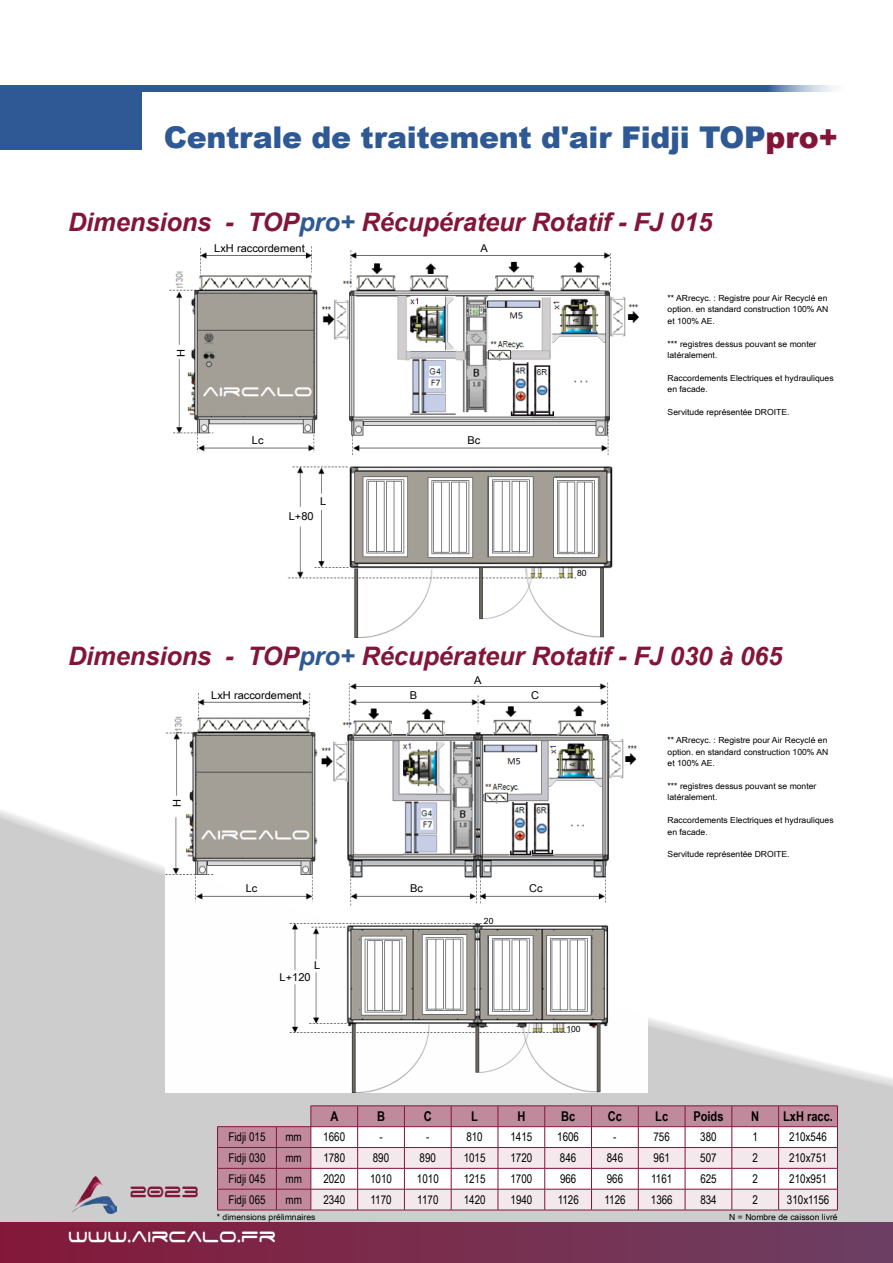
<style>
.page{position:relative;width:893px;height:1263px;background:#fff}
.page>*{position:absolute;margin:0;border:0;box-sizing:border-box;transform-origin:0 0}
.t1{font:900 30px "Arial";letter-spacing:-.01em;color:#2e5994}
.t2{font:italic 700 25.5px "Arial";letter-spacing:-.005em;color:#831538}
.t3{font:24.3px "Space Age";color:#fff;scale:.8 1}
.t4{font:24.3px "Space Age";color:#831538;scale:.8 1}
.t5{font:700 13.5px "Arial Narrow";color:#000}
.t6{font:12px "Arial Narrow";color:#000}
.t7{font:10.8px "Arial Narrow";color:#000;scale:1.25 1}
.t8{font:8.4px/11.4px "Arial Narrow";color:#000;scale:1.25 1}
.s1{color:#831538}
.s2{color:#2e5994}
</style>
<div class="page">
<div style="left:0;top:798px;width:893px;height:465px;background:#fff;opacity:.75"></div>
<div style="left:0;top:1033px;width:893px;height:230px;background:#000;opacity:.5"></div>
<div style="left:0;top:1222px;width:893px;height:41px;background:linear-gradient(to right,#841939,#6d4063)"></div>
<div style="left:0;top:85px;width:853px;height:6px;background:#2e5994"></div>
<div style="left:0;top:86px;width:142px;height:64px;background:#2e5994"></div>
<img style="left:71px;top:1177px;width:45px;height:36px">
<img style="left:170px;top:247px;width:468px;height:391px">
<img style="left:166px;top:682px;width:481px;height:411px">
<svg style="left:217px;top:1106px;width:94px;height:104px;background:#c296a4"></svg>
<hr style="left:217px;top:1126px;width:59px;height:1px;background:#831538">
<hr style="left:276px;top:1126px;width:35px;height:1px;background:#831538">
<hr style="left:217px;top:1147px;width:59px;height:1px;background:#831538">
<hr style="left:276px;top:1147px;width:35px;height:1px;background:#831538">
<hr style="left:217px;top:1168px;width:59px;height:1px;background:#831538">
<hr style="left:276px;top:1168px;width:35px;height:1px;background:#831538">
<hr style="left:217px;top:1189px;width:59px;height:1px;background:#831538">
<svg style="left:217px;top:1127px;width:1px;height:83px"></svg>
<hr style="left:276px;top:1189px;width:35px;height:1px;background:#831538">
<svg style="left:276px;top:1127px;width:1px;height:83px"></svg>
<hr style="left:217px;top:1210px;width:59px;height:1px;background:#831538">
<hr style="left:276px;top:1210px;width:35px;height:1px;background:#831538">
<hr style="left:311px;top:1210px;width:47px;height:1px;background:#831538">
<hr style="left:358px;top:1210px;width:46px;height:1px;background:#831538">
<hr style="left:404px;top:1210px;width:47px;height:1px;background:#831538">
<hr style="left:451px;top:1210px;width:47px;height:1px;background:#831538">
<hr style="left:498px;top:1210px;width:47px;height:1px;background:#831538">
<hr style="left:545px;top:1210px;width:46px;height:1px;background:#831538">
<hr style="left:591px;top:1210px;width:47px;height:1px;background:#831538">
<hr style="left:638px;top:1210px;width:47px;height:1px;background:#831538">
<hr style="left:685px;top:1210px;width:47px;height:1px;background:#831538">
<hr style="left:732px;top:1210px;width:47px;height:1px;background:#831538">
<hr style="left:779px;top:1210px;width:59px;height:1px;background:#831538">
<hr style="left:311px;top:1105px;width:47px;height:1px;background:#831538">
<hr style="left:358px;top:1105px;width:46px;height:1px;background:#831538">
<hr style="left:404px;top:1105px;width:47px;height:1px;background:#831538">
<hr style="left:451px;top:1105px;width:47px;height:1px;background:#831538">
<hr style="left:498px;top:1105px;width:47px;height:1px;background:#831538">
<hr style="left:545px;top:1105px;width:46px;height:1px;background:#831538">
<hr style="left:591px;top:1105px;width:47px;height:1px;background:#831538">
<hr style="left:638px;top:1105px;width:47px;height:1px;background:#831538">
<hr style="left:685px;top:1105px;width:47px;height:1px;background:#831538">
<hr style="left:732px;top:1105px;width:47px;height:1px;background:#831538">
<hr style="left:779px;top:1105px;width:59px;height:1px;background:#831538">
<svg style="left:311px;top:1106px;width:527px;height:104px"></svg>
<h1 class="t1" style="left:164px;top:116px;width:676px">Centrale de traitement d'air Fidji TOP<span class="s1">pro+</span></h1>
<h2 class="t2" style="left:68px;top:205px;width:646px">Dimensions - TOP<span class="s2">pro+</span> Récupérateur Rotatif - FJ 015</h2>
<p class="t7" style="left:214px;top:241px;width:74px">LxH raccordement</p>
<p class="t7" style="left:480px;top:241px;width:7px">A</p>
<p class="t7" style="left:173px;top:357px;width:8px;rotate:-90deg">H</p>
<p class="t7" style="left:252px;top:433px;width:11px">Lc</p>
<p class="t7" style="left:467px;top:433px;width:12px">Bc</p>
<p class="t7" style="left:320px;top:493px;width:6px">L</p>
<p class="t7" style="left:289px;top:508px;width:21px">L+80</p>
<p class="t8" style="left:577px;top:567px;width:9px">80</p>
<p class="t8" style="left:668px;top:292px;width:130px">** ARrecyc. : Registre pour Air Recyclé en option. en standard construction 100% AN et 100% AE.</p>
<p class="t8" style="left:668px;top:338px;width:121px">*** registres dessus pouvant se monter latéralement.</p>
<p class="t8" style="left:668px;top:372px;width:134px">Raccordements Electriques et hydrauliques en facade.</p>
<p class="t8" style="left:668px;top:406px;width:99px">Servitude représentée DROITE.</p>
<h2 class="t2" style="left:68px;top:639px;width:716px">Dimensions - TOP<span class="s2">pro+</span> Récupérateur Rotatif - FJ 030 à 065</h2>
<p class="t7" style="left:474px;top:672px;width:7px">A</p>
<p class="t7" style="left:211px;top:687px;width:74px">LxH raccordement</p>
<p class="t7" style="left:410px;top:687px;width:7px">B</p>
<p class="t7" style="left:531px;top:687px;width:8px">C</p>
<p class="t7" style="left:169px;top:807px;width:8px;rotate:-90deg">H</p>
<p class="t7" style="left:246px;top:880px;width:11px">Lc</p>
<p class="t7" style="left:410px;top:880px;width:12px">Bc</p>
<p class="t7" style="left:529px;top:880px;width:12px">Cc</p>
<p class="t8" style="left:484px;top:915px;width:9px">20</p>
<p class="t7" style="left:314px;top:957px;width:6px">L</p>
<p class="t7" style="left:280px;top:969px;width:26px">L+120</p>
<p class="t8" style="left:566px;top:1023px;width:13px">100</p>
<p class="t8" style="left:668px;top:734px;width:130px">** ARrecyc. : Registre pour Air Recyclé en option. en standard construction 100% AN et 100% AE.</p>
<p class="t8" style="left:668px;top:780px;width:121px">*** registres dessus pouvant se monter latéralement.</p>
<p class="t8" style="left:668px;top:814px;width:134px">Raccordements Electriques et hydrauliques en facade.</p>
<p class="t8" style="left:668px;top:848px;width:99px">Servitude représentée DROITE.</p>
<h3 class="t5" style="left:330px;top:1106px;width:9px">A</h3>
<h3 class="t5" style="left:377px;top:1106px;width:9px">B</h3>
<h3 class="t5" style="left:424px;top:1106px;width:9px">C</h3>
<h3 class="t5" style="left:471px;top:1106px;width:8px">L</h3>
<h3 class="t5" style="left:517px;top:1106px;width:9px">H</h3>
<h3 class="t5" style="left:561px;top:1106px;width:16px">Bc</h3>
<h3 class="t5" style="left:608px;top:1106px;width:16px">Cc</h3>
<h3 class="t5" style="left:655px;top:1106px;width:14px">Lc</h3>
<h3 class="t5" style="left:693px;top:1106px;width:32px">Poids</h3>
<h3 class="t5" style="left:751px;top:1106px;width:9px">N</h3>
<h3 class="t5" style="left:783px;top:1106px;width:51px">LxH racc.</h3>
<h3 class="t6" style="left:228px;top:1128px;width:39px">Fidji 015</h3>
<h3 class="t6" style="left:285px;top:1128px;width:18px">mm</h3>
<h3 class="t6" style="left:323px;top:1128px;width:23px">1660</h3>
<h3 class="t6" style="left:379px;top:1128px;width:5px">-</h3>
<h3 class="t6" style="left:426px;top:1128px;width:5px">-</h3>
<h3 class="t6" style="left:466px;top:1128px;width:18px">810</h3>
<h3 class="t6" style="left:510px;top:1128px;width:23px">1415</h3>
<h3 class="t6" style="left:557px;top:1128px;width:23px">1606</h3>
<h3 class="t6" style="left:613px;top:1128px;width:5px">-</h3>
<h3 class="t6" style="left:653px;top:1128px;width:18px">756</h3>
<h3 class="t6" style="left:700px;top:1128px;width:18px">380</h3>
<h3 class="t6" style="left:752px;top:1128px;width:7px">1</h3>
<h3 class="t6" style="left:789px;top:1128px;width:39px">210x546</h3>
<h3 class="t6" style="left:228px;top:1149px;width:39px">Fidji 030</h3>
<h3 class="t6" style="left:285px;top:1149px;width:18px">mm</h3>
<h3 class="t6" style="left:323px;top:1149px;width:23px">1780</h3>
<h3 class="t6" style="left:373px;top:1149px;width:18px">890</h3>
<h3 class="t6" style="left:420px;top:1149px;width:18px">890</h3>
<h3 class="t6" style="left:464px;top:1149px;width:23px">1015</h3>
<h3 class="t6" style="left:510px;top:1149px;width:23px">1720</h3>
<h3 class="t6" style="left:560px;top:1149px;width:18px">846</h3>
<h3 class="t6" style="left:607px;top:1149px;width:18px">846</h3>
<h3 class="t6" style="left:653px;top:1149px;width:18px">961</h3>
<h3 class="t6" style="left:700px;top:1149px;width:18px">507</h3>
<h3 class="t6" style="left:752px;top:1149px;width:7px">2</h3>
<h3 class="t6" style="left:789px;top:1149px;width:39px">210x751</h3>
<h3 class="t6" style="left:228px;top:1170px;width:39px">Fidji 045</h3>
<h3 class="t6" style="left:285px;top:1170px;width:18px">mm</h3>
<h3 class="t6" style="left:323px;top:1170px;width:23px">2020</h3>
<h3 class="t6" style="left:370px;top:1170px;width:23px">1010</h3>
<h3 class="t6" style="left:417px;top:1170px;width:23px">1010</h3>
<h3 class="t6" style="left:464px;top:1170px;width:23px">1215</h3>
<h3 class="t6" style="left:510px;top:1170px;width:23px">1700</h3>
<h3 class="t6" style="left:560px;top:1170px;width:18px">966</h3>
<h3 class="t6" style="left:607px;top:1170px;width:18px">966</h3>
<h3 class="t6" style="left:651px;top:1170px;width:23px">1161</h3>
<h3 class="t6" style="left:700px;top:1170px;width:18px">625</h3>
<h3 class="t6" style="left:753px;top:1170px;width:7px">2</h3>
<h3 class="t6" style="left:789px;top:1170px;width:39px">210x951</h3>
<h3 class="t6" style="left:228px;top:1191px;width:39px">Fidji 065</h3>
<h3 class="t6" style="left:286px;top:1191px;width:18px">mm</h3>
<h3 class="t6" style="left:323px;top:1191px;width:23px">2340</h3>
<h3 class="t6" style="left:371px;top:1191px;width:23px">1170</h3>
<h3 class="t6" style="left:417px;top:1191px;width:23px">1170</h3>
<h3 class="t6" style="left:464px;top:1191px;width:23px">1420</h3>
<h3 class="t6" style="left:510px;top:1191px;width:23px">1940</h3>
<h3 class="t6" style="left:558px;top:1191px;width:23px">1126</h3>
<h3 class="t6" style="left:604px;top:1191px;width:23px">1126</h3>
<h3 class="t6" style="left:651px;top:1191px;width:23px">1366</h3>
<h3 class="t6" style="left:700px;top:1191px;width:18px">834</h3>
<h3 class="t6" style="left:753px;top:1191px;width:7px">2</h3>
<h3 class="t6" style="left:787px;top:1191px;width:44px">310x1156</h3>
<h3 class="t4" style="left:130px;top:1181px;width:88px">2023</h3>
<h3 class="t3" style="left:68px;top:1226px;width:262px">www.aircalo.fr</h3>
<p class="t8" style="left:217px;top:1210px;width:80px">* dimensions prélimnaires</p>
<p class="t8" style="left:729px;top:1210px;width:88px">N = Nombre de caisson livré</p>
</div>
